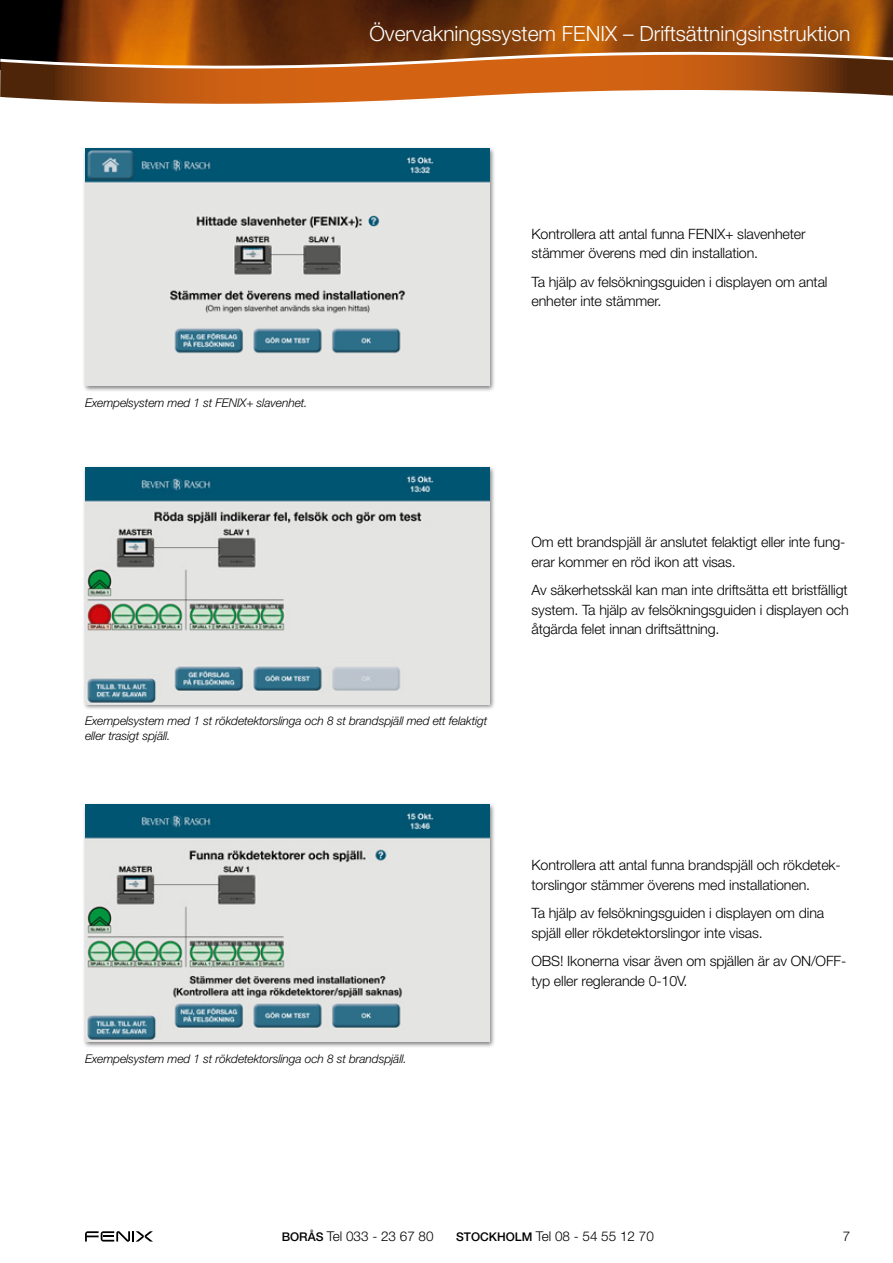
<style>
.page{position:relative;width:893px;height:1263px;background:#fff}
.page>*{position:absolute;margin:0;border:0;box-sizing:border-box;transform-origin:0 0}
.t1{font:300 21px "Helvetica Neue LT Std";color:#fff}
.t2{font:300 14.25px/19.5px "Helvetica Neue LT Std";letter-spacing:-.01em;color:#000}
.t3{font:300 13.5px "Helvetica Neue LT Std";color:#000}
.t4{font:italic 300 12px/14.4px "Helvetica Neue LT Std";letter-spacing:-.01em;color:#000}
.s1{font-weight:500;font-size:12px}
</style>
<div class="page">
<img style="left:0;top:0;width:893px;height:45px">
<svg style="left:0;top:79px;width:893px;height:25px"></svg>
<svg style="left:0;top:45px;width:893px;height:34px;background:#a45922"></svg>
<svg style="left:85px;top:1231px;width:68px;height:11px"></svg>
<div style="left:82px;top:146px;width:414px;height:246px;background:#000;opacity:.5"></div>
<img style="left:85px;top:149px;width:404px;height:236px">
<div style="left:82px;top:465px;width:414px;height:245px;background:#000;opacity:.5"></div>
<img style="left:85px;top:467px;width:404px;height:237px">
<div style="left:82px;top:802px;width:414px;height:246px;background:#000;opacity:.5"></div>
<img style="left:85px;top:805px;width:404px;height:236px">
<h1 class="t1" style="left:369px;top:21px;width:483px">Övervakningssystem FENIX – Driftsättningsinstruktion</h1>
<p class="t4" style="left:85px;top:395px;width:224px">Exempelsystem med 1 st FENIX+ slavenhet.</p>
<p class="t2" style="left:531px;top:223px;width:276px">Kontrollera att antal funna FENIX+ slavenheter stämmer överens med din installation.</p>
<p class="t2" style="left:531px;top:271px;width:298px">Ta hjälp av felsökningsguiden i displayen om antal enheter inte stämmer.</p>
<p class="t4" style="left:85px;top:714px;width:404px">Exempelsystem med 1 st rökdetektorslinga och 8 st brandspjäll med ett felaktigt eller trasigt spjäll.</p>
<p class="t2" style="left:531px;top:532px;width:315px">Om ett brandspjäll är anslutet felaktigt eller inte fung&shy;erar kommer en röd ikon att visas.</p>
<p class="t2" style="left:531px;top:580px;width:319px;text-align:justify">Av säkerhetsskäl kan man inte driftsätta ett bristfälligt system. Ta hjälp av felsökningsguiden i displayen och åtgärda felet innan driftsättning.</p>
<p class="t4" style="left:85px;top:1051px;width:323px">Exempelsystem med 1 st rökdetektorslinga och 8 st brandspjäll.</p>
<p class="t2" style="left:531px;top:855px;width:311px">Kontrollera att antal funna brandspjäll och rökdetek&shy;torslingor stämmer överens med installationen.</p>
<p class="t2" style="left:531px;top:903px;width:294px">Ta hjälp av felsökningsguiden i displayen om dina spjäll eller rökdetektorslingor inte visas.</p>
<p class="t2" style="left:531px;top:951px;width:316px">OBS! Ikonerna visar även om spjällen är av ON/OFF&shy;typ eller reglerande 0-10V.</p>
<p class="t3" style="left:282px;top:1228px;width:153px"><span class="s1">BORÅS</span> Tel 033 - 23 67 80</p>
<p class="t3" style="left:456px;top:1228px;width:199px"><span class="s1">STOCKHOLM</span> Tel 08 - 54 55 12 70</p>
<p class="t3" style="left:843px;top:1228px;width:9px">7</p>
</div>
